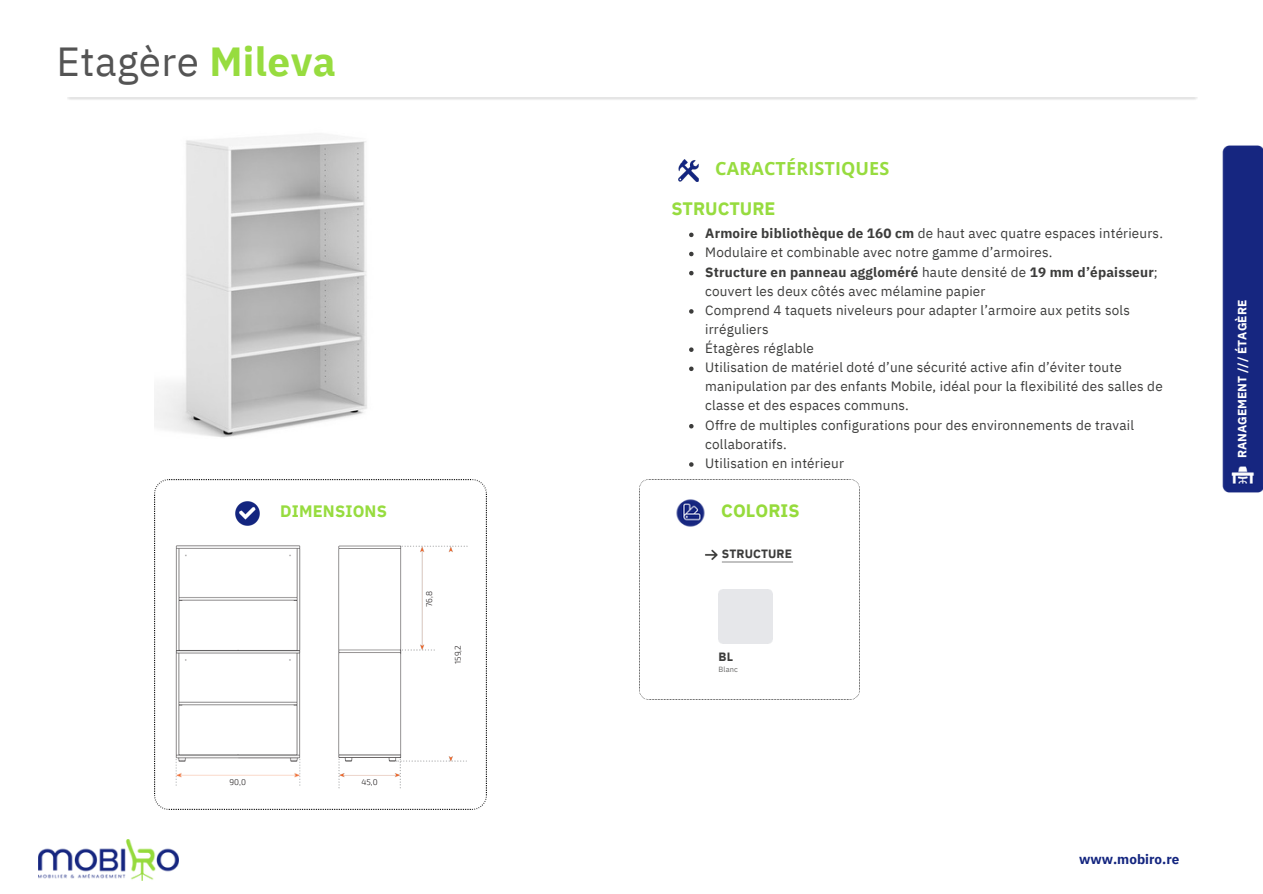
<style>
.page{position:relative;width:1263px;height:894px;background:#fff}
.page>*{position:absolute;margin:0;border:0;box-sizing:border-box;transform-origin:0 0}
.t1{font:40.5px "IBM Plex Sans";letter-spacing:.01em;color:#545454}
.t2{font:700 18px "Open Sans";letter-spacing:.005em;color:#97dc3f}
.t3{font:700 18px "IBM Plex Sans";color:#97dc3f}
.t4{font:700 18px "IBM Plex Sans";color:#96db3c}
.t5{font:700 16.5px "IBM Plex Sans";letter-spacing:.01em;color:#97dc3f}
.t6{font:13.5px/19px "IBM Plex Sans";letter-spacing:.015em;color:#3c3c3b}
.t7{font:700 13.5px "IBM Plex Sans";color:#13257f}
.t8{font:700 12px "IBM Plex Sans";color:#fff}
.t9{font:700 12px "IBM Plex Sans";letter-spacing:.01em;color:#3c3c3b}
.t10{font:300 8.25px "Exo 2";color:#231f20}
.t11{font:7.5px "IBM Plex Sans";letter-spacing:.015em;color:#6b6b6a}
.s1{font-weight:700;color:#97dc3f}
.s2{font-weight:700}
</style>
<div class="page">
<img style="left:39px;top:839px;width:139px;height:41px">
<img style="left:639px;top:479px;width:220px;height:220px">
<svg style="left:689px;top:232px;width:5px;height:5px"></svg>
<svg style="left:689px;top:252px;width:5px;height:4px"></svg>
<svg style="left:689px;top:271px;width:5px;height:4px"></svg>
<svg style="left:689px;top:309px;width:5px;height:4px"></svg>
<svg style="left:689px;top:347px;width:5px;height:5px"></svg>
<svg style="left:689px;top:366px;width:5px;height:5px"></svg>
<svg style="left:689px;top:424px;width:5px;height:4px"></svg>
<svg style="left:689px;top:462px;width:5px;height:4px"></svg>
<img style="left:679px;top:159px;width:20px;height:23px">
<img style="left:154px;top:134px;width:213px;height:303px">
<img style="left:154px;top:479px;width:332px;height:330px">
<img style="left:1222px;top:145px;width:41px;height:348px">
<p class="t1" style="left:56px;top:34px;width:281px">Etagère <span class="s1">Mileva</span></p>
<h2 class="t5" style="left:280px;top:500px;width:108px">DIMENSIONS</h2>
<p class="t10" style="left:424px;top:606px;width:17px;rotate:-90deg">76,8</p>
<p class="t10" style="left:453px;top:663px;width:20px;rotate:-90deg">159,2</p>
<p class="t10" style="left:230px;top:776px;width:18px">90,0</p>
<h5 class="t10" style="left:361px;top:776px;width:18px">45,0</h5>
<p class="t2" style="left:715px;top:156px;width:176px">CARACTÉRISTIQUES</p>
<h3 class="t3" style="left:671px;top:197px;width:106px">STRUCTURE</h3>
<p class="t6" style="left:705px;top:223px;width:459px"><span class="s2">Armoire bibliothèque de 160 cm</span> de haut avec quatre espaces intérieurs.</p>
<h2 class="t6" style="left:705px;top:243px;width:349px">Modulaire et combinable avec notre gamme d’armoires.</h2>
<h2 class="t6" style="left:705px;top:262px;width:454px"><span class="s2">Structure en panneau aggloméré</span> haute densité de <span class="s2">19 mm d’épaisseur</span>; couvert les deux côtés avec mélamine papier</h2>
<p class="t6" style="left:705px;top:300px;width:426px">Comprend 4 taquets niveleurs pour adapter l’armoire aux petits sols irréguliers</p>
<p class="t6" style="left:705px;top:338px;width:110px">Étagères réglable</p>
<p class="t6" style="left:705px;top:357px;width:459px">Utilisation de matériel doté d’une sécurité active afin d’éviter toute manipulation par des enfants Mobile, idéal pour la flexibilité des salles de classe et des espaces communs.</p>
<p class="t6" style="left:705px;top:415px;width:430px">Offre de multiples configurations pour des environnements de travail collaboratifs.</p>
<p class="t6" style="left:705px;top:453px;width:140px">Utilisation en intérieur</p>
<p class="t4" style="left:721px;top:498px;width:80px">COLORIS</p>
<p class="t9" style="left:722px;top:546px;width:72px">STRUCTURE</p>
<p class="t9" style="left:719px;top:648px;width:16px">BL</p>
<p class="t11" style="left:719px;top:664px;width:21px">Blanc</p>
<p class="t8" style="left:1234px;top:458px;width:159px;rotate:-90deg">RANAGEMENT /// ÉTAGÈRE</p>
<p class="t7" style="left:1079px;top:849px;width:102px">www.mobiro.re</p>
</div>
